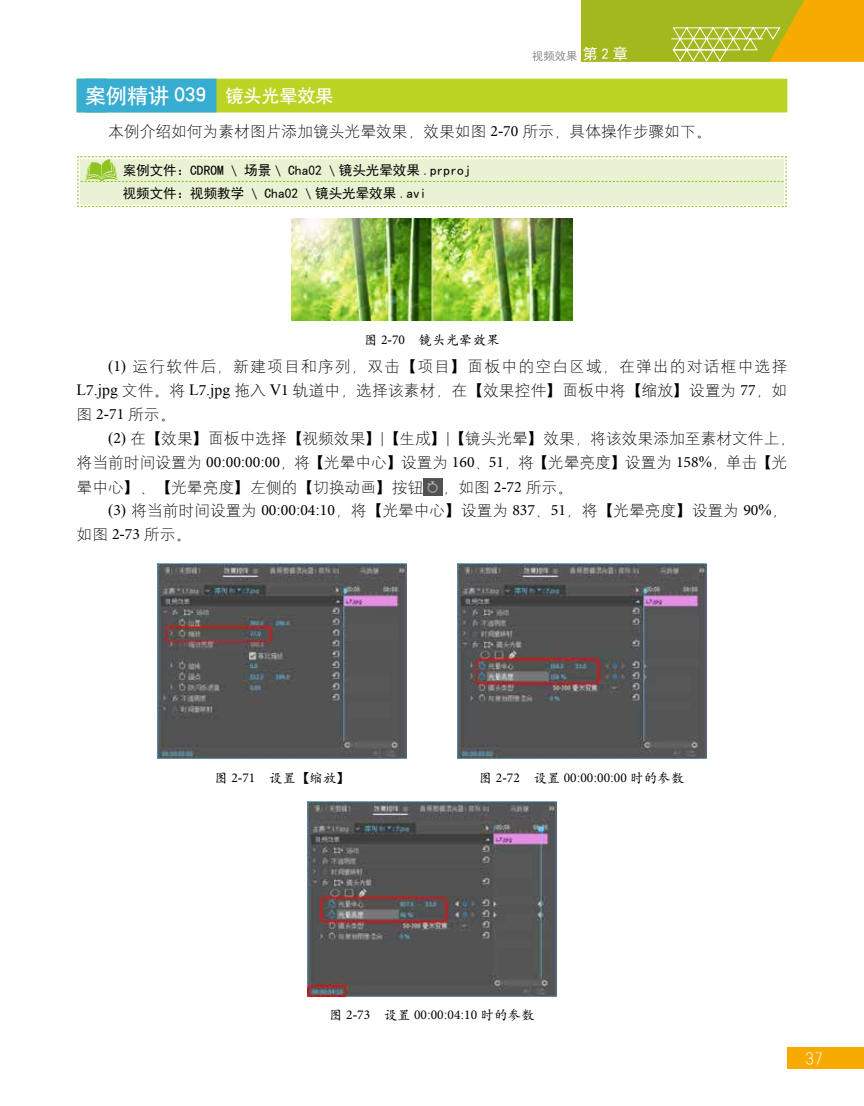
<style>
.page{position:relative;width:864px;height:1106px;background:#fff}
.page>*{position:absolute;margin:0;border:0;box-sizing:border-box;transform-origin:0 0}
.t1{font:21px "H Yb 1 gj";color:#fff}
.t2{font:18px "H Yg 1 gj";color:#fff}
.t3{font:15.75px/24px "H Yg 1 gj";color:#000}
.t4{font:13.5px/22.5px "Sim Hei";color:#000}
.t5{font:13.5px "Minion Pro";color:#000}
.t6{font:13.5px "H Yc 1 gj";color:#000}
.t7{font:11.25px "Sim Hei";color:#898989}
.s1{font-size:15px;color:#fff}
.s2{font-size:18px}
.s3{font-family:"Minion Pro"}
.s4{font-family:"Times New Roman"}
.s5{font-family:"H Yc 1 gj"}
</style>
<div class="page">
<svg style="left:581px;top:0;width:282px;height:62px"></svg>
<div style="left:787px;top:1047px;width:76px;height:21px;background:#f7ab00"></div>
<div style="left:77px;top:79px;width:710px;height:33px;background:#bcd423"></div>
<div style="left:77px;top:79px;width:29px;height:33px;background:#37add1"></div>
<div style="left:85px;top:79px;width:131px;height:33px;background:#37add1"></div>
<svg style="left:77px;top:156px;width:709px;height:51px"></svg>
<img style="left:291px;top:218px;width:281px;height:103px">
<img style="left:423px;top:478px;width:19px;height:18px">
<img style="left:158px;top:563px;width:248px;height:195px">
<img style="left:457px;top:563px;width:249px;height:195px">
<img style="left:307px;top:801px;width:249px;height:195px">
<p class="t7" style="left:532px;top:50px;width:97px">视频效果<span class="s1">第2章</span></p>
<h1 class="t1" style="left:85px;top:85px;width:250px">案例精讲 039 <span class="s2">镜头光晕效果</span></h1>
<p class="t3" style="left:108px;top:120px;width:604px">本例介绍如何为素材图片添加镜头光晕效果，效果如图 <span class="s3">2</span><span class="s4">-</span><span class="s3">70</span> 所示，具体操作步骤如下。</p>
<p class="t4" style="left:123px;top:159px;width:349px">案例文件：CDROM \ 场景 \ Cha02 \ 镜头光晕效果 .prproj视频文件：视频教学 \ Cha02 \ 镜头光晕效果 .avi</p>
<p class="t6" style="left:364px;top:333px;width:137px">图 <span class="s3">2</span><span class="s4">-</span><span class="s3">70</span>　镜头光晕效果</p>
<p class="t3" style="left:77px;top:354px;width:712px;text-align:justify;text-indent:32px"><span class="s4">(</span><span class="s3">1</span><span class="s4">)</span> 运行软件后，新建项目和序列，双击【项目】面板中的空白区域，在弹出的对话框中选择<span class="s4">L</span><span class="s3">7</span><span class="s4">.jpg</span> 文件。将 <span class="s4">L</span><span class="s3">7</span><span class="s4">.jpg</span> 拖入 <span class="s4">V</span><span class="s3">1</span> 轨道中，选择该素材，在【效果控件】面板中将【缩放】设置为 <span class="s3">77</span>，如图 <span class="s3">2</span><span class="s4">-</span><span class="s3">71</span> 所示。</p>
<p class="t3" style="left:77px;top:425px;width:719px;line-height:24.5px;text-indent:31px"><span class="s4">(</span><span class="s3">2</span><span class="s4">)</span> 在【效果】面板中选择【视频效果】<span class="s4">|</span>【生成】<span class="s4">|</span>【镜头光晕】效果，将该效果添加至素材文件上，将当前时间设置为 <span class="s3">00</span><span class="s4">:</span><span class="s3">00</span><span class="s4">:</span><span class="s3">00</span><span class="s4">:</span><span class="s3">00</span>，将【光晕中心】设置为 <span class="s3">160</span>、<span class="s3">51</span>，将【光晕亮度】设置为 <span class="s3">158</span><span class="s4">%</span>，单击【光晕中心】、【光晕亮度】左侧的【切换动画】按钮 ，如图 <span class="s3">2</span><span class="s4">-</span><span class="s3">72</span> 所示。</p>
<p class="t3" style="left:77px;top:498px;width:712px;text-indent:32px"><span class="s4">(</span><span class="s3">3</span><span class="s4">)</span> 将当前时间设置为 <span class="s3">00</span><span class="s4">:</span><span class="s3">00</span><span class="s4">:</span><span class="s3">04</span><span class="s4">:</span><span class="s3">10</span>，将【光晕中心】设置为 <span class="s3">837</span>、<span class="s3">51</span>，将【光晕亮度】设置为 <span class="s3">90</span><span class="s4">%</span>，如图 <span class="s3">2</span><span class="s4">-</span><span class="s3">73</span> 所示。</p>
<p class="t6" style="left:214px;top:771px;width:137px">图 <span class="s3">2</span><span class="s4">-</span><span class="s3">71</span> 设置【缩放】</p>
<p class="t5" style="left:479px;top:768px;width:207px"><span class="s5">图</span> 2<span class="s4">-</span>72 <span class="s5">设置</span> 00<span class="s4">:</span>00<span class="s4">:</span>00<span class="s4">:</span>00 <span class="s5">时的参数</span></p>
<p class="t5" style="left:329px;top:1005px;width:207px"><span class="s5">图</span> 2<span class="s4">-</span>73 <span class="s5">设置</span> 00<span class="s4">:</span>00<span class="s4">:</span>04<span class="s4">:</span>10 <span class="s5">时的参数</span></p>
<p class="t2" style="left:804px;top:1050px;width:19px">37</p>
</div>
